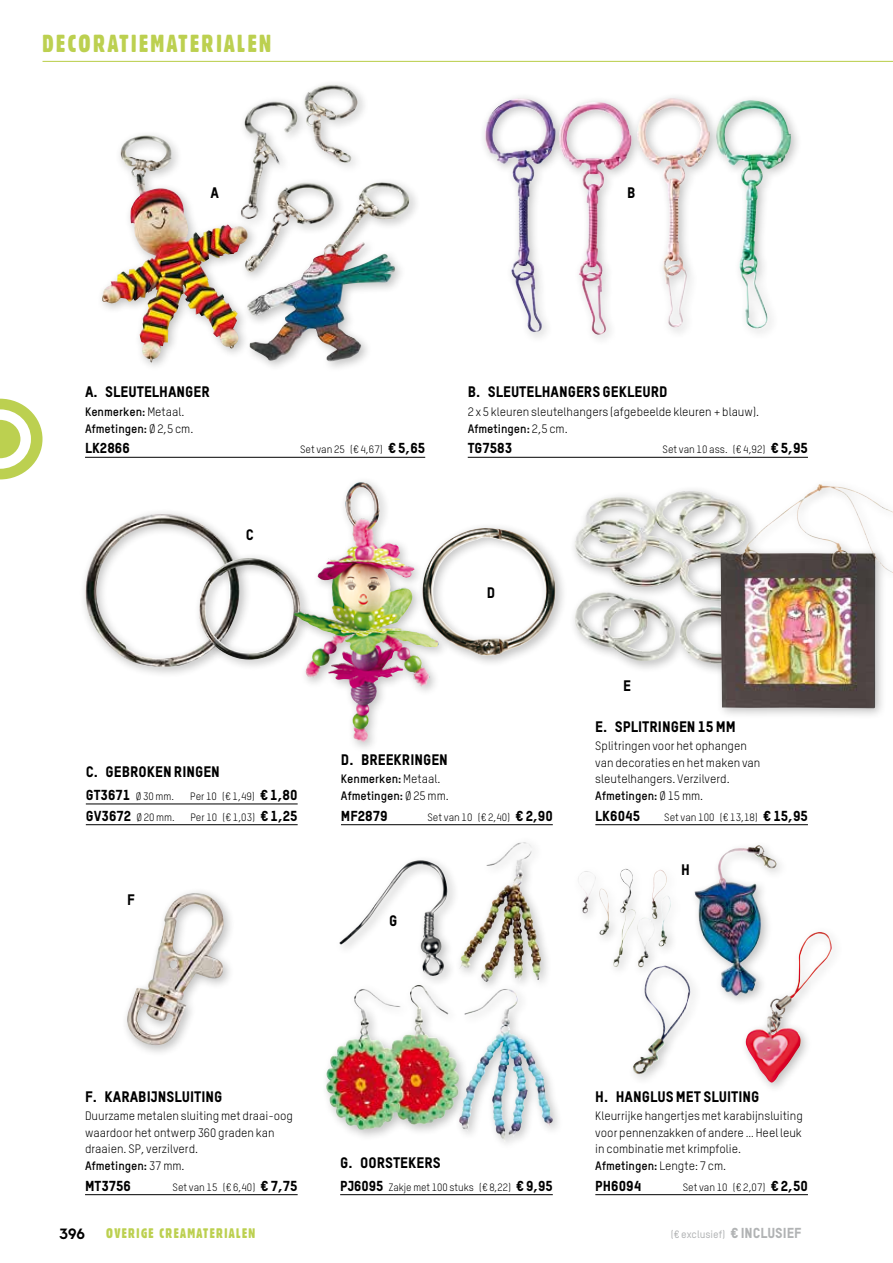
<style>
.page{position:relative;width:893px;height:1263px;background:#fff}
.page>*{position:absolute;margin:0;border:0;box-sizing:border-box;transform-origin:0 0}
.t1{font:24px "Gothic 821 Condensed BT";letter-spacing:.1em;color:#bcd050}
.t2{font:15px "TSTAR Headline";color:#000}
.t3{font:15px "Chalet Tokyo";color:#000}
.t4{font:14.25px "TSTAR Headline";color:#000}
.t5{font:13.5px "Gothic 821 Condensed BT";letter-spacing:.1em;color:#bcd050}
.t6{font:12px/16.5px "TSTAR";color:#000}
.t7{font:700 12px/16.5px "TSTAR";color:#000}
.t8{font:10.5px "TSTAR";color:#000}
.t9{font:500 10.5px "TSTAR";color:#b1b3b4}
.s1{font-weight:400}
.s2{font-family:"TSTAR Headline";font-size:14.25px}
.s3{font-weight:700}
.s4{font-family:"TSTAR";font-size:10.5px}
.s5{font-family:"TSTAR Headline";font-weight:400;font-size:14.25px}
</style>
<div class="page">
<svg style="left:0;top:399px;width:43px;height:80px"></svg>
<hr style="left:43px;top:61px;width:850px;height:1px;background:#bcd050">
<hr style="left:595px;top:1194px;width:213px;height:1px;background:#000">
<img style="left:102px;top:135px;width:140px;height:227px">
<div style="left:242px;top:176px;width:179px;height:197px;background:#000;opacity:.25"></div>
<img style="left:247px;top:182px;width:148px;height:179px">
<div style="left:235px;top:79px;width:134px;height:205px;background:#000;opacity:.25"></div>
<img style="left:241px;top:85px;width:118px;height:134px">
<div style="left:479px;top:92px;width:324px;height:255px;background:#000;opacity:.25"></div>
<img style="left:627px;top:98px;width:83px;height:230px">
<div style="left:79px;top:508px;width:173px;height:171px;background:#000;opacity:.25"></div>
<img style="left:85px;top:514px;width:156px;height:154px">
<div style="left:193px;top:552px;width:119px;height:119px;background:#000;opacity:.25"></div>
<img style="left:199px;top:558px;width:90px;height:102px">
<div style="left:417px;top:522px;width:151px;height:146px;background:#000;opacity:.25"></div>
<img style="left:450px;top:528px;width:107px;height:128px">
<div style="left:289px;top:476px;width:161px;height:277px;background:#000;opacity:.25"></div>
<img style="left:294px;top:482px;width:64px;height:196px">
<div style="left:569px;top:485px;width:196px;height:191px;background:#000;opacity:.25"></div>
<img style="left:616px;top:490px;width:73px;height:24px">
<div style="left:714px;top:479px;width:179px;height:241px;background:#000;opacity:.25"></div>
<img style="left:720px;top:484px;width:173px;height:224px">
<div style="left:334px;top:854px;width:125px;height:134px;background:#000;opacity:.25"></div>
<img style="left:339px;top:860px;width:109px;height:117px">
<div style="left:321px;top:979px;width:150px;height:163px;background:#000;opacity:.25"></div>
<img style="left:325px;top:985px;width:129px;height:145px">
<div style="left:454px;top:836px;width:99px;height:157px;background:#000;opacity:.25"></div>
<img style="left:459px;top:842px;width:73px;height:127px">
<div style="left:454px;top:983px;width:110px;height:170px;background:#000;opacity:.25"></div>
<img style="left:459px;top:989px;width:58px;height:144px">
<hr style="left:85px;top:457px;width:340px;height:1px;background:#000">
<hr style="left:468px;top:457px;width:340px;height:1px;background:#000">
<hr style="left:595px;top:824px;width:213px;height:1px;background:#000">
<hr style="left:85px;top:1194px;width:213px;height:1px;background:#000">
<hr style="left:340px;top:1194px;width:213px;height:1px;background:#000">
<hr style="left:341px;top:824px;width:212px;height:1px;background:#000">
<div style="left:121px;top:887px;width:115px;height:170px;background:#000;opacity:.25"></div>
<img style="left:127px;top:893px;width:96px;height:152px">
<img style="left:745px;top:932px;width:87px;height:151px">
<div style="left:572px;top:863px;width:110px;height:116px;background:#000;opacity:.25"></div>
<img style="left:620px;top:869px;width:9px;height:40px">
<div style="left:689px;top:840px;width:99px;height:167px;background:#000;opacity:.25"></div>
<img style="left:694px;top:845px;width:83px;height:151px">
<div style="left:627px;top:960px;width:75px;height:126px;background:#000;opacity:.25"></div>
<img style="left:644px;top:965px;width:21px;height:38px">
<hr style="left:86px;top:804px;width:212px;height:1px;background:#000">
<hr style="left:86px;top:824px;width:212px;height:1px;background:#000">
<h1 class="t1" style="left:43px;top:29px;width:230px">DECORATIEMATERIALEN</h1>
<p class="t2" style="left:210px;top:183px;width:10px">A</p>
<p class="t2" style="left:627px;top:183px;width:10px">B</p>
<p class="t2" style="left:85px;top:383px;width:126px">A. SLEUTELHANGER</p>
<p class="t7" style="left:85px;top:403px;width:110px">Kenmerken: <span class="s1">Metaal.<br></span>Afmetingen: <span class="s1">Ø 2,5 cm.</span></p>
<p class="t4" style="left:85px;top:439px;width:46px">LK2866</p>
<p class="t8" style="left:300px;top:443px;width:127px">Set van 25 (€ 4,67) <span class="s2">€ 5,65</span></p>
<p class="t2" style="left:246px;top:525px;width:10px">C</p>
<p class="t2" style="left:468px;top:383px;width:201px">B. SLEUTELHANGERS GEKLEURD</p>
<p class="t6" style="left:468px;top:403px;width:293px">2 x 5 kleuren sleutelhangers (afgebeelde kleuren + blauw).<br><span class="s3">Afmetingen:</span> 2,5 cm.</p>
<p class="t4" style="left:468px;top:439px;width:46px">TG7583</p>
<p class="t8" style="left:663px;top:443px;width:147px">Set van 10 ass. (€ 4,92) <span class="s2">€ 5,95</span></p>
<p class="t2" style="left:487px;top:583px;width:10px">D</p>
<p class="t2" style="left:623px;top:676px;width:9px">E</p>
<p class="t2" style="left:86px;top:762px;width:136px">C. GEBROKEN RINGEN</p>
<p class="t4" style="left:86px;top:786px;width:90px">GT3671 <span class="s4">Ø 30 mm.</span></p>
<p class="t8" style="left:190px;top:790px;width:109px">Per 10 (€ 1,49) <span class="s2">€ 1,80</span></p>
<p class="t4" style="left:86px;top:807px;width:91px">GV3672 <span class="s4">Ø 20 mm.</span></p>
<p class="t8" style="left:190px;top:811px;width:109px">Per 10 (€ 1,03) <span class="s2">€ 1,25</span></p>
<p class="t2" style="left:127px;top:890px;width:9px">F</p>
<p class="t2" style="left:341px;top:750px;width:108px">D. BREEKRINGEN</p>
<p class="t7" style="left:341px;top:771px;width:109px">Kenmerken: <span class="s1">Metaal.<br></span>Afmetingen: <span class="s1">Ø 25 mm.</span></p>
<p class="t4" style="left:341px;top:807px;width:48px">MF2879</p>
<p class="t8" style="left:427px;top:811px;width:127px">Set van 10 (€ 2,40) <span class="s2">€ 2,90</span></p>
<p class="t2" style="left:389px;top:911px;width:10px">G</p>
<p class="t2" style="left:595px;top:717px;width:142px">E. SPLITRINGEN 15 MM</p>
<p class="t6" style="left:595px;top:738px;width:167px">Splitringen voor het ophangen van decoraties en het maken van sleutelhangers. Verzilverd.<br><span class="s3">Afmetingen:</span> Ø 15 mm.</p>
<p class="t4" style="left:595px;top:807px;width:46px">LK6045</p>
<p class="t8" style="left:664px;top:811px;width:145px">Set van 100 (€ 13,18) <span class="s2">€ 15,95</span></p>
<p class="t2" style="left:681px;top:860px;width:10px">H</p>
<p class="t2" style="left:85px;top:1087px;width:139px">F. KARABIJNSLUITING</p>
<p class="t6" style="left:85px;top:1108px;width:209px">Duurzame metalen sluiting met draai-oog waardoor het ontwerp 360 graden kan draaien. SP, verzilverd.<br><span class="s3">Afmetingen:</span> 37 mm.</p>
<p class="t4" style="left:85px;top:1177px;width:48px">MT3756</p>
<p class="t8" style="left:173px;top:1180px;width:127px">Set van 15 (€ 6,40) <span class="s2">€ 7,75</span></p>
<p class="t2" style="left:340px;top:1153px;width:102px">G. OORSTEKERS</p>
<p class="t8" style="left:340px;top:1180px;width:214px"><span class="s2">PJ6095</span> Zakje met 100 stuks (€ 8,22) <span class="s2">€ 9,95</span></p>
<p class="t2" style="left:595px;top:1087px;width:166px">H. HANGLUS MET SLUITING</p>
<p class="t6" style="left:595px;top:1108px;width:209px">Kleurrijke hangertjes met karabijnsluiting voor pennenzakken of andere … Heel leuk in combinatie met krimpfolie.<br><span class="s3">Afmetingen:</span> Lengte: 7 cm.</p>
<p class="t4" style="left:595px;top:1177px;width:47px">PH6094</p>
<p class="t8" style="left:683px;top:1180px;width:127px">Set van 10 (€ 2,07) <span class="s2">€ 2,50</span></p>
<p class="t3" style="left:59px;top:1224px;width:27px">396</p>
<p class="t5" style="left:106px;top:1225px;width:150px">OVERIGE CREAMATERIALEN</p>
<p class="t9" style="left:671px;top:1228px;width:132px">(€ exclusief) <span class="s5">€ INCLUSIEF</span></p>
</div>
